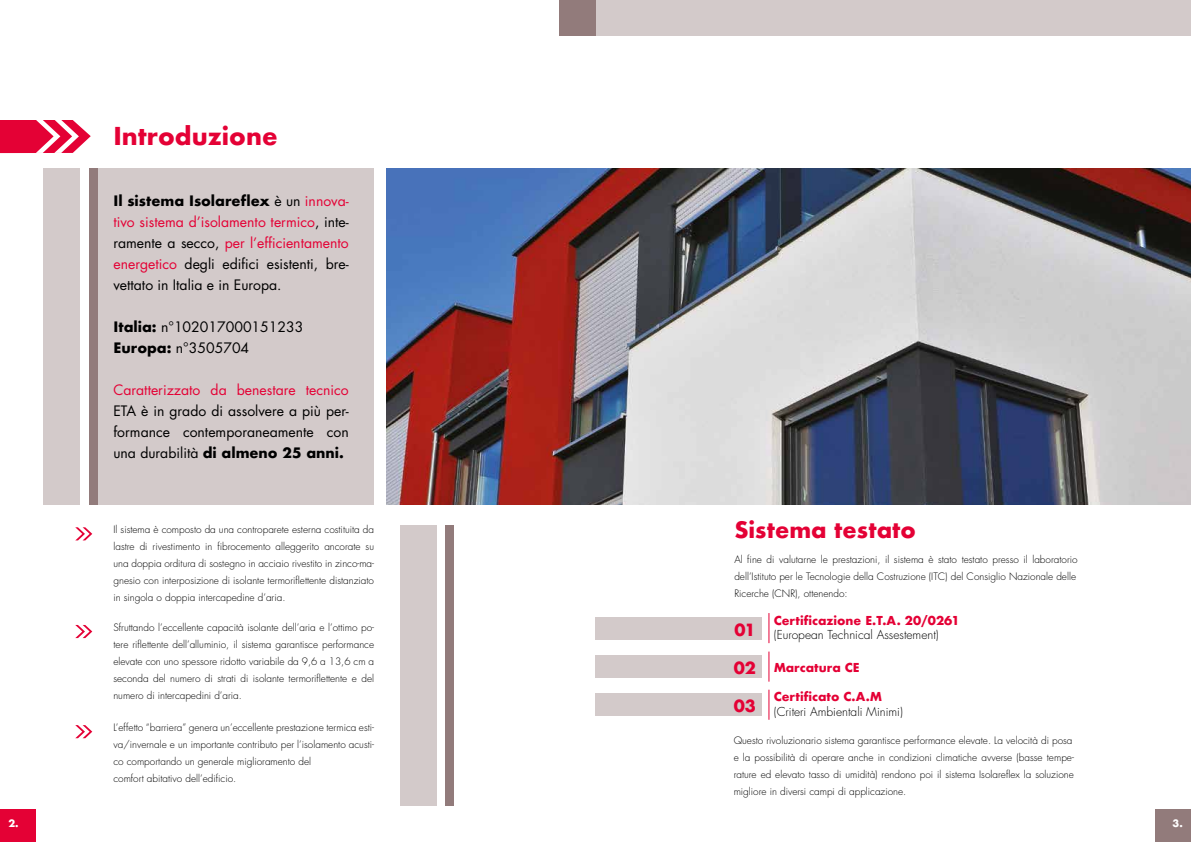
<style>
.page{position:relative;width:1191px;height:842px;background:#fff}
.page>*{position:absolute;margin:0;border:0;box-sizing:border-box;transform-origin:0 0}
.t1{font:700 24px "Futura";color:#e40135}
.t2{font:700 22px "Futura";letter-spacing:.005em;color:#e40135}
.t3{font:700 16.4px "Futura";color:#e40135}
.t4{font:14px/21px "Futura Std";color:#000}
.t5{font:700 14px "Futura";color:#000}
.t6{font:14px "Futura Std";color:#e40135}
.t7{font:300 12px "Futura Std";color:#000}
.t8{font:700 12px "Futura";color:#e40135}
.t9{font:300 10px/17px "Futura Std";color:#000}
.t10{font:700 10px "Futura";color:#fff}
.s1{font-family:"Futura Std";font-weight:400}
.s2{font-family:"Futura Std";font-weight:400;color:#e40135}
.s3{color:#e40135}
.s4{font-family:"Futura";font-weight:700}
</style>
<div class="page">
<div style="left:0;top:809px;width:36px;height:33px;background:#e40135"></div>
<div style="left:1155px;top:809px;width:36px;height:33px;background:#927b7b"></div>
<div style="left:559px;top:0;width:632px;height:36px;background:#d3caca"></div>
<div style="left:559px;top:0;width:36px;height:36px;background:#927b7b"></div>
<div style="left:90px;top:168px;width:284px;height:337px;background:#d3caca"></div>
<div style="left:43px;top:168px;width:37px;height:337px;background:#d3caca"></div>
<div style="left:89px;top:168px;width:9px;height:337px;background:#927b7b"></div>
<img style="left:386px;top:168px;width:805px;height:337px">
<div style="left:595px;top:617px;width:167px;height:22px;background:#d3caca"></div>
<div style="left:595px;top:655px;width:167px;height:23px;background:#d3caca"></div>
<div style="left:595px;top:693px;width:167px;height:23px;background:#d3caca"></div>
<hr style="left:768px;top:613px;width:1px;height:30px;background:#e40135">
<hr style="left:768px;top:651px;width:1px;height:31px;background:#e40135">
<hr style="left:768px;top:690px;width:1px;height:30px;background:#e40135">
<svg style="left:75px;top:527px;width:17px;height:13px"></svg>
<svg style="left:75px;top:625px;width:17px;height:13px"></svg>
<svg style="left:75px;top:725px;width:17px;height:13px"></svg>
<div style="left:400px;top:525px;width:37px;height:281px;background:#d3caca"></div>
<div style="left:445px;top:525px;width:9px;height:281px;background:#927b7b"></div>
<svg style="left:0;top:120px;width:91px;height:33px"></svg>
<h1 class="t1" style="left:113px;top:119px;width:166px">Introduzione</h1>
<h3 class="t5" style="left:113px;top:190px;width:237px">Il sistema Isolareflex <span class="s1">è un</span> <span class="s2">innova-</span></h3>
<h3 class="t4" style="left:113px;top:211px;width:237px;text-align:justify"><span class="s3">tivo sistema d’isolamento termico</span>, inte&shy;ramente a secco, <span class="s3">per l’efficientamento energetico</span> degli edifici esistenti, bre&shy;vettato in Italia e in Europa.</h3>
<h3 class="t4" style="left:113px;top:316px;width:191px"><span class="s4">Italia:</span> n°102017000151233<br><span class="s4">Europa:</span> n°3505704</h3>
<h3 class="t6" style="left:113px;top:380px;width:237px">Caratterizzato da benestare tecnico</h3>
<h3 class="t4" style="left:113px;top:400px;width:237px">ETA è in grado di assolvere a più per&shy;formance contemporaneamente con</h3>
<h3 class="t5" style="left:113px;top:442px;width:232px"><span class="s1">una durabilità</span> di almeno 25 anni.</h3>
<p class="t9" style="left:113px;top:522px;width:262px;text-align:justify">Il sistema è composto da una controparete esterna costituita da lastre di rivestimento in fibrocemento alleggerito ancorate su una doppia orditura di sostegno in acciaio rivestito in zinco-ma&shy;gnesio con interposizione di isolante termoriflettente distanziato in singola o doppia intercapedine d’aria.</p>
<p class="t9" style="left:113px;top:619px;width:262px;text-align:justify">Sfruttando l’eccellente capacità isolante dell’aria e l’ottimo po&shy;tere riflettente dell’alluminio, il sistema garantisce performance elevate con uno spessore ridotto variabile da 9,6 a 13,6 cm a seconda del numero di strati di isolante termoriflettente e del numero di intercapedini d’aria.</p>
<p class="t9" style="left:113px;top:719px;width:262px">L’effetto “barriera” genera un’eccellente prestazione termica esti&shy;va/invernale e un importante contributo per l’isolamento acusti&shy;co comportando un generale miglioramento del<br>comfort abitativo dell’edificio.</p>
<h2 class="t2" style="left:734px;top:514px;width:183px">Sistema testato</h2>
<p class="t9" style="left:734px;top:551px;width:345px">Al fine di valutarne le prestazioni, il sistema è stato testato presso il laboratorio dell’Istituto per le Tecnologie della Costruzione (ITC) del Consiglio Nazionale delle<br>Ricerche (CNR), ottenendo:</p>
<h3 class="t3" style="left:734px;top:617px;width:23px">01</h3>
<h3 class="t3" style="left:733px;top:656px;width:24px">02</h3>
<h3 class="t3" style="left:733px;top:694px;width:24px">03</h3>
<p class="t8" style="left:773px;top:612px;width:187px">Certificazione E.T.A. 20/0261</p>
<p class="t7" style="left:773px;top:628px;width:166px">(European Technical Assestement)</p>
<p class="t8" style="left:773px;top:658px;width:87px">Marcatura CE</p>
<p class="t8" style="left:773px;top:688px;width:110px">Certificato C.A.M</p>
<p class="t7" style="left:773px;top:704px;width:131px">(Criteri Ambientali Minimi)</p>
<p class="t9" style="left:733px;top:732px;width:342px">Questo rivoluzionario sistema garantisce performance elevate. La velocità di posa e la possibilità di operare anche in condizioni climatiche avverse (basse tempe&shy;rature ed elevato tasso di umidità) rendono poi il sistema Isolareflex la soluzione migliore in diversi campi di applicazione.</p>
<p class="t10" style="left:9px;top:816px;width:12px">2.</p>
<p class="t10" style="left:1172px;top:816px;width:12px">3.</p>
</div>
